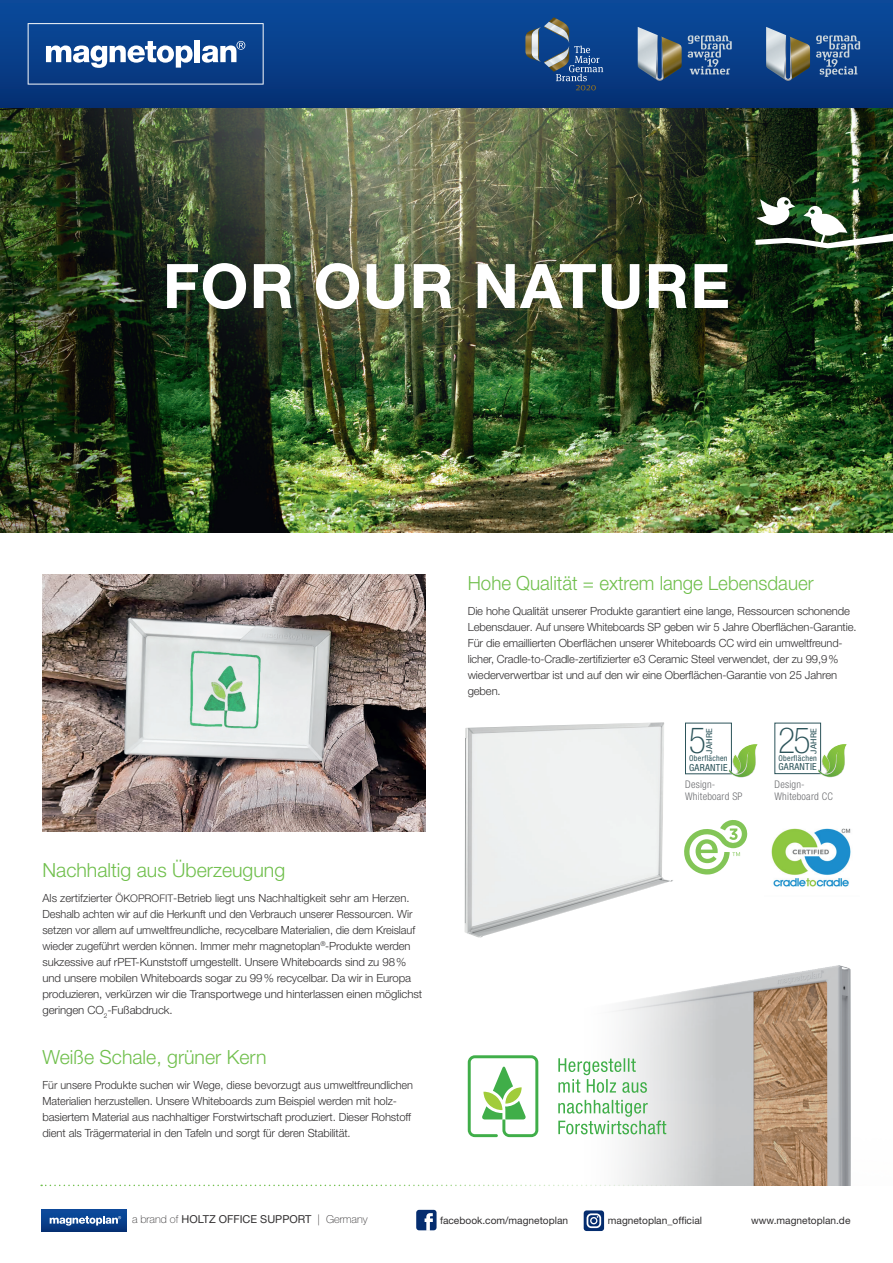
<style>
.page{position:relative;width:893px;height:1263px;background:#fff}
.page>*{position:absolute;margin:0;border:0;box-sizing:border-box;transform-origin:0 0}
.t1{font:700 61.5px "Helvetica Neue LT";letter-spacing:.02em;color:#fff}
.t2{font:100 condensed 36px "Helvetica Neue LT";color:#2c545a}
.t3{font:100 condensed 35.85px "Helvetica Neue LT";color:#2c545a}
.t4{font:300 19.5px "Helvetica Neue LT";color:#70bf4c}
.t5{font:300 19.5px "Helvetica Neue LT";color:#70bf4c;scale:.96 1}
.t6{font:300 11.25px/16px "Helvetica Neue LT";letter-spacing:-.01em;color:#312f30}
.t7{font:300 11.25px/16px "Helvetica Neue LT";letter-spacing:-.01em;color:#312f30;scale:.96 1}
.t8{font:10.95px "Helvetica Neue LT";color:#312f30}
.t9{font:300 condensed 10.5px/12px "Helvetica Neue LT";letter-spacing:.02em;color:#6c6d70}
.t10{font:10.2px "Helvetica Neue LT";color:#312f30}
.t11{font:condensed 9.75px "Helvetica Neue LT";letter-spacing:.03em;color:#2c545a}
.t12{font:condensed 8.25px "Helvetica Neue LT";color:#2c545a;scale:1.23 1}
.t13{font:condensed 8.1px "Helvetica Neue LT";letter-spacing:.035em;color:#2c545a}
.t14{font:condensed 8.1px "Helvetica Neue LT";letter-spacing:.035em;color:#2c545a;scale:1.23 1}
.t15{font:condensed 7.95px "Helvetica Neue LT";letter-spacing:.035em;color:#2c545a}
.s1{font-size:10.5px}
.s2{font-weight:100}
</style>
<div class="page">
<img style="left:0;top:107px;width:893px;height:425px">
<div style="left:0;top:0;width:893px;height:107px;background:linear-gradient(to bottom,#0a4c9e,#063174)"></div>
<svg style="left:28px;top:23px;width:236px;height:62px;background:#3763a0"></svg>
<img style="left:549px;top:17px;width:20px;height:5px">
<svg style="left:525px;top:22px;width:78px;height:68px;background:#32598d"></svg>
<img style="left:664px;top:36px;width:18px;height:44px">
<img style="left:638px;top:27px;width:20px;height:53px">
<svg style="left:656px;top:35px;width:8px;height:46px"></svg>
<svg style="left:688px;top:35px;width:44px;height:40px;background:#436ca2"></svg>
<img style="left:792px;top:36px;width:18px;height:44px">
<img style="left:766px;top:27px;width:20px;height:53px">
<svg style="left:784px;top:35px;width:8px;height:46px"></svg>
<svg style="left:816px;top:35px;width:44px;height:42px;background:#416aa0"></svg>
<img style="left:755px;top:196px;width:138px;height:52px">
<img style="left:43px;top:575px;width:382px;height:257px">
<div style="left:42px;top:1210px;width:84px;height:22px;background:linear-gradient(to bottom,#0c4ea1,#063378)"></div>
<svg style="left:50px;top:1215px;width:71px;height:10px"></svg>
<div style="left:416px;top:1210px;width:21px;height:20px;background:#052d6f;border-radius:3px"></div>
<svg style="left:425px;top:1213px;width:8px;height:18px"></svg>
<svg style="left:584px;top:1210px;width:20px;height:21px"></svg>
<div style="left:587px;top:1213px;width:14px;height:15px;border:2px solid #fff;border-radius:4px"></div>
<div style="left:590px;top:1217px;width:7px;height:7px;border:1px solid #fff;border-radius:3px"></div>
<svg style="left:41px;top:1184px;width:791px;height:2px"></svg>
<img style="left:539px;top:965px;width:312px;height:220px">
<img style="left:464px;top:722px;width:209px;height:216px">
<svg style="left:684px;top:820px;width:63px;height:54px"></svg>
<div style="left:774px;top:723px;width:47px;height:51px;border:1px solid #2c545a"></div>
<svg style="left:818px;top:743px;width:29px;height:34px"></svg>
<div style="left:685px;top:723px;width:47px;height:51px;border:1px solid #2c545a"></div>
<svg style="left:729px;top:743px;width:29px;height:35px"></svg>
<img style="left:771px;top:828px;width:80px;height:59px">
<svg style="left:558px;top:1100px;width:108px;height:34px"></svg>
<svg style="left:558px;top:1058px;width:89px;height:35px"></svg>
<svg style="left:468px;top:1055px;width:70px;height:82px"></svg>
<h1 class="t1" style="left:163px;top:248px;width:569px">FOR OUR NATURE</h1>
<h3 class="t5" style="left:468px;top:571px;width:362px">Hohe Qualität = extrem lange Lebensdauer</h3>
<p class="t6" style="left:468px;top:602px;width:390px">Die hohe Qualität unserer Produkte garantiert eine lange, Ressourcen schonende Lebensdauer. Auf unsere Whiteboards SP geben wir 5 Jahre Oberflächen-Garantie.<br>Für die emaillierten Oberflächen unserer Whiteboards CC wird ein umweltfreund&shy;licher, Cradle-to-Cradle-zertifizierter e3 Ceramic Steel verwendet, der zu 99,9% wiederverwertbar ist und auf den wir eine Oberflächen-Garantie von 25 Jahren geben.</p>
<h3 class="t4" style="left:43px;top:858px;width:244px">Nachhaltig aus Überzeugung</h3>
<p class="t6" style="left:43px;top:889px;width:381px">Als zertifzierter <span class="s1">ÖKOPROFIT</span>-Betrieb liegt uns Nachhaltigkeit sehr am Herzen.<br>Deshalb achten wir auf die Herkunft und den Verbrauch unserer Ressourcen. Wir setzen vor allem auf umweltfreundliche, recycelbare Materialien, die dem Kreislauf wieder zugeführt werden können. Immer mehr magnetoplan<sup>®</sup>-Produkte werden sukzessive auf rPET-Kunststoff umgestellt. Unsere Whiteboards sind zu 98% und unsere mobilen Whiteboards sogar zu 99% recycelbar. Da wir in Europa produzieren, verkürzen wir die Transportwege und hinterlassen einen möglichst geringen CO<sub>2</sub>-Fußabdruck.</p>
<h3 class="t4" style="left:43px;top:1045px;width:225px">Weiße Schale, grüner Kern</h3>
<p class="t7" style="left:43px;top:1077px;width:387px">Für unsere Produkte suchen wir Wege, diese bevorzugt aus umweltfreundlichen Materialien herzustellen. Unsere Whiteboards zum Beispiel werden mit holz&shy;basiertem Material aus nachhaltiger Forstwirtschaft produziert. Dieser Rohstoff dient als Trägermaterial in den Tafeln und sorgt für deren Stabilität.</p>
<h3 class="t3" style="left:778px;top:720px;width:34px">25</h3>
<p class="t14" style="left:809px;top:754px;width:22px;rotate:-90deg">JAHRE</p>
<p class="t11" style="left:778px;top:761px;width:40px">GARANTIE</p>
<p class="t12" style="left:704px;top:754px;width:22px;rotate:-90deg">JAHRE</p>
<p class="t11" style="left:689px;top:761px;width:40px">GARANTIE</p>
<h2 class="t2" style="left:689px;top:720px;width:19px">5</h2>
<p class="t15" style="left:778px;top:754px;width:40px">Oberflächen</p>
<p class="t13" style="left:689px;top:754px;width:40px">Oberflächen</p>
<p class="t9" style="left:685px;top:778px;width:59px">Design-<br>Whiteboard SP</p>
<p class="t9" style="left:774px;top:778px;width:60px">Design-<br>Whiteboard CC</p>
<p class="t8" style="left:132px;top:1213px;width:237px"><span class="s2">a brand of</span> HOLTZ OFFICE SUPPORT <span class="s2">| Germany</span></p>
<p class="t10" style="left:440px;top:1214px;width:130px">facebook.com/magnetoplan</p>
<p class="t10" style="left:608px;top:1215px;width:96px">magnetoplan_official</p>
<p class="t10" style="left:751px;top:1215px;width:101px">www.magnetoplan.de</p>
</div>
